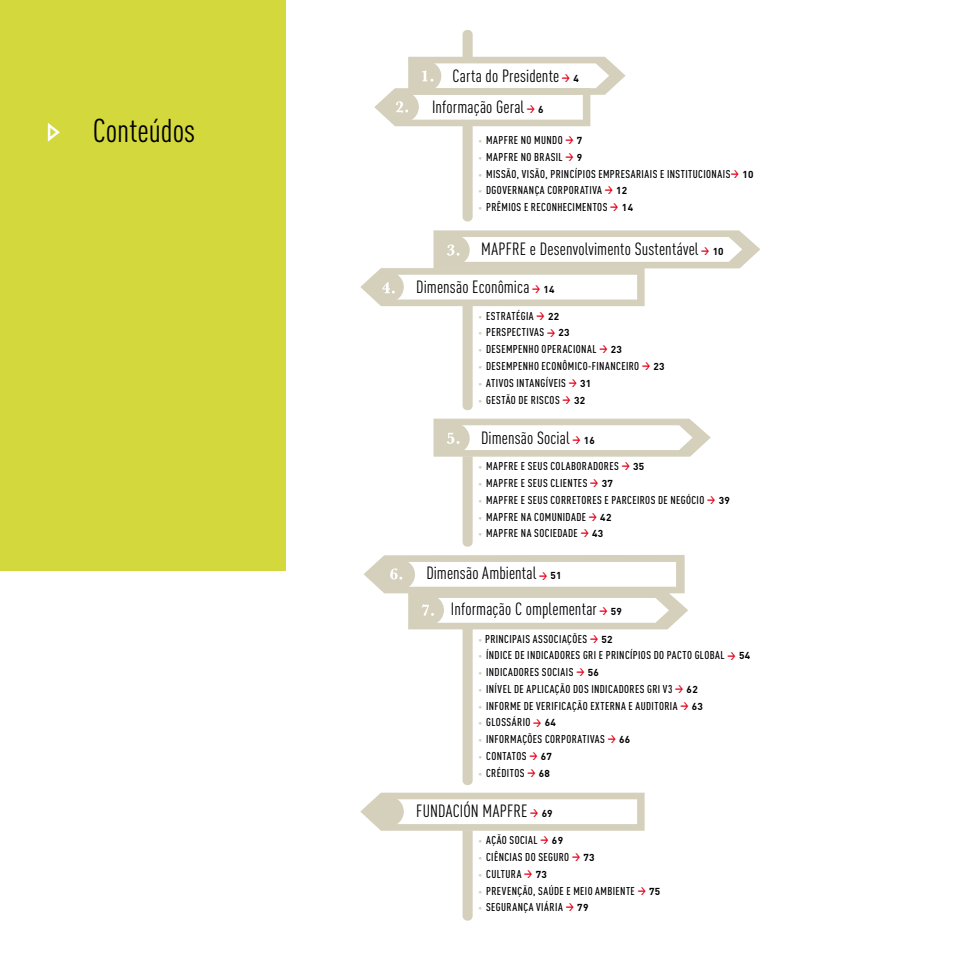
<style>
.page{position:relative;width:957px;height:957px;background:#fff}
.page>*{position:absolute;margin:0;border:0;box-sizing:border-box;transform-origin:0 0}
.t1{font:condensed 32.5px "DINOT";color:#000}
.t2{font:condensed 17.5px "DINOT";letter-spacing:.005em;color:#000}
.t3{font:500 condensed 11.25px "DINOT";letter-spacing:.035em;color:#000}
.s1{font-family:"DIN";font-weight:700;font-stretch:normal;font-size:10px;color:#e2001a}
.s2{font-family:"DIN";font-weight:700;font-stretch:normal;font-size:10px}
.s3{font-size:8.12px;color:#d5d0bb}
</style>
<div class="page">
<div style="left:0;top:0;width:285px;height:570px;background:#d3d83d"></div>
<svg style="left:47px;top:123px;width:13px;height:19px"></svg>
<svg style="left:433px;top:418px;width:278px;height:129px"></svg>
<svg style="left:360px;top:230px;width:400px;height:181px"></svg>
<svg style="left:360px;top:555px;width:328px;height:366px"></svg>
<svg style="left:374px;top:30px;width:251px;height:192px"></svg>
<h1 class="t1" style="left:93px;top:111px;width:104px">Conteúdos</h1>
<h2 class="t2" style="left:452px;top:65px;width:128px">Carta do Presidente <span class="s1">&gt;</span> <span class="s2">4</span></h2>
<h2 class="t2" style="left:432px;top:96px;width:113px">Informação Geral <span class="s1">&gt;</span> <span class="s2">6</span></h2>
<p class="t3" style="left:478px;top:133px;width:105px"><span class="s3">•</span> MAPFRE NO MUNDO <span class="s1">&gt;</span> <span class="s2">7</span></p>
<p class="t3" style="left:478px;top:150px;width:105px"><span class="s3">•</span> MAPFRE NO BRASIL <span class="s1">&gt;</span> <span class="s2">9</span></p>
<p class="t3" style="left:478px;top:167px;width:276px"><span class="s3">•</span> MISSÃO, VISÃO, PRINCÍPIOS EMPRESARIAIS E INSTITUCIONAIS<span class="s1">&gt;</span> <span class="s2">10</span></p>
<p class="t3" style="left:478px;top:184px;width:150px"><span class="s3">•</span> DGOVERNANÇA CORPORATIVA <span class="s1">&gt;</span> <span class="s2">12</span></p>
<p class="t3" style="left:478px;top:200px;width:156px"><span class="s3">•</span> PRÊMIOS E RECONHECIMENTOS <span class="s1">&gt;</span> <span class="s2">14</span></p>
<h2 class="t2" style="left:481px;top:239px;width:244px">MAPFRE e Desenvolvimento Sustentável <span class="s1">&gt;</span> <span class="s2">10</span></h2>
<h2 class="t2" style="left:416px;top:276px;width:140px">Dimensão Econômica <span class="s1">&gt;</span> <span class="s2">14</span></h2>
<p class="t3" style="left:478px;top:309px;width:82px"><span class="s3">•</span> ESTRATÉGIA <span class="s1">&gt;</span> <span class="s2">22</span></p>
<p class="t3" style="left:478px;top:326px;width:93px"><span class="s3">•</span> PERSPECTIVAS <span class="s1">&gt;</span> <span class="s2">23</span></p>
<p class="t3" style="left:478px;top:342px;width:145px"><span class="s3">•</span> DESEMPENHO OPERACIONAL <span class="s1">&gt;</span> <span class="s2">23</span></p>
<p class="t3" style="left:478px;top:359px;width:188px"><span class="s3">•</span> DESEMPENHO ECONÔMICO-FINANCEIRO <span class="s1">&gt;</span> <span class="s2">23</span></p>
<p class="t3" style="left:478px;top:376px;width:114px"><span class="s3">•</span> ATIVOS INTANGÍVEIS <span class="s1">&gt;</span> <span class="s2">31</span></p>
<p class="t3" style="left:478px;top:393px;width:108px"><span class="s3">•</span> GESTÃO DE RISCOS <span class="s1">&gt;</span> <span class="s2">32</span></p>
<h2 class="t2" style="left:481px;top:427px;width:115px">Dimensão Social <span class="s1">&gt;</span> <span class="s2">16</span></h2>
<p class="t3" style="left:478px;top:459px;width:167px"><span class="s3">•</span> MAPFRE E SEUS COLABORADORES <span class="s1">&gt;</span> <span class="s2">35</span></p>
<p class="t3" style="left:478px;top:476px;width:136px"><span class="s3">•</span> MAPFRE E SEUS CLIENTES <span class="s1">&gt;</span> <span class="s2">37</span></p>
<p class="t3" style="left:478px;top:493px;width:253px"><span class="s3">•</span> MAPFRE E SEUS CORRETORES E PARCEIROS DE NEGÓCIO <span class="s1">&gt;</span> <span class="s2">39</span></p>
<p class="t3" style="left:478px;top:510px;width:134px"><span class="s3">•</span> MAPFRE NA COMUNIDADE <span class="s1">&gt;</span> <span class="s2">42</span></p>
<p class="t3" style="left:478px;top:527px;width:126px"><span class="s3">•</span> MAPFRE NA SOCIEDADE <span class="s1">&gt;</span> <span class="s2">43</span></p>
<h2 class="t2" style="left:426px;top:563px;width:137px">Dimensão Ambiental <span class="s1">&gt;</span> <span class="s2">51</span></h2>
<h2 class="t2" style="left:451px;top:598px;width:172px">Informação C omplementar <span class="s1">&gt;</span> <span class="s2">59</span></h2>
<p class="t3" style="left:478px;top:632px;width:136px"><span class="s3">•</span> PRINCIPAIS ASSOCIAÇÕES <span class="s1">&gt;</span> <span class="s2">52</span></p>
<p class="t3" style="left:478px;top:649px;width:273px"><span class="s3">•</span> ÍNDICE DE INDICADORES GRI E PRINCÍPIOS DO PACTO GLOBAL <span class="s1">&gt;</span> <span class="s2">54</span></p>
<p class="t3" style="left:478px;top:665px;width:122px"><span class="s3">•</span> INDICADORES SOCIAIS <span class="s1">&gt;</span> <span class="s2">56</span></p>
<p class="t3" style="left:478px;top:682px;width:221px"><span class="s3">•</span> INÍVEL DE APLICAÇÃO DOS INDICADORES GRI V3 <span class="s1">&gt;</span> <span class="s2">62</span></p>
<p class="t3" style="left:478px;top:699px;width:226px"><span class="s3">•</span> INFORME DE VERIFICAÇÃO EXTERNA E AUDITORIA <span class="s1">&gt;</span> <span class="s2">63</span></p>
<p class="t3" style="left:478px;top:716px;width:79px"><span class="s3">•</span> GLOSSÁRIO <span class="s1">&gt;</span> <span class="s2">64</span></p>
<p class="t3" style="left:478px;top:732px;width:153px"><span class="s3">•</span> INFORMAÇÕES CORPORATIVAS <span class="s1">&gt;</span> <span class="s2">66</span></p>
<p class="t3" style="left:478px;top:749px;width:75px"><span class="s3">•</span> CONTATOS <span class="s1">&gt;</span> <span class="s2">67</span></p>
<p class="t3" style="left:478px;top:766px;width:73px"><span class="s3">•</span> CRÉDITOS <span class="s1">&gt;</span> <span class="s2">68</span></p>
<h2 class="t2" style="left:416px;top:801px;width:138px">FUNDACIÓN MAPFRE <span class="s1">&gt;</span> <span class="s2">69</span></h2>
<p class="t3" style="left:478px;top:833px;width:86px"><span class="s3">•</span> AÇÃO SOCIAL <span class="s1">&gt;</span> <span class="s2">69</span></p>
<p class="t3" style="left:478px;top:850px;width:118px"><span class="s3">•</span> CIÊNCIAS DO SEGURO <span class="s1">&gt;</span> <span class="s2">73</span></p>
<p class="t3" style="left:478px;top:867px;width:70px"><span class="s3">•</span> CULTURA <span class="s1">&gt;</span> <span class="s2">73</span></p>
<p class="t3" style="left:478px;top:884px;width:183px"><span class="s3">•</span> PREVENÇÃO, SAÚDE E MEIO AMBIENTE <span class="s1">&gt;</span> <span class="s2">75</span></p>
<p class="t3" style="left:478px;top:900px;width:111px"><span class="s3">•</span> SEGURANÇA VIÁRIA <span class="s1">&gt;</span> <span class="s2">79</span></p>
</div>
